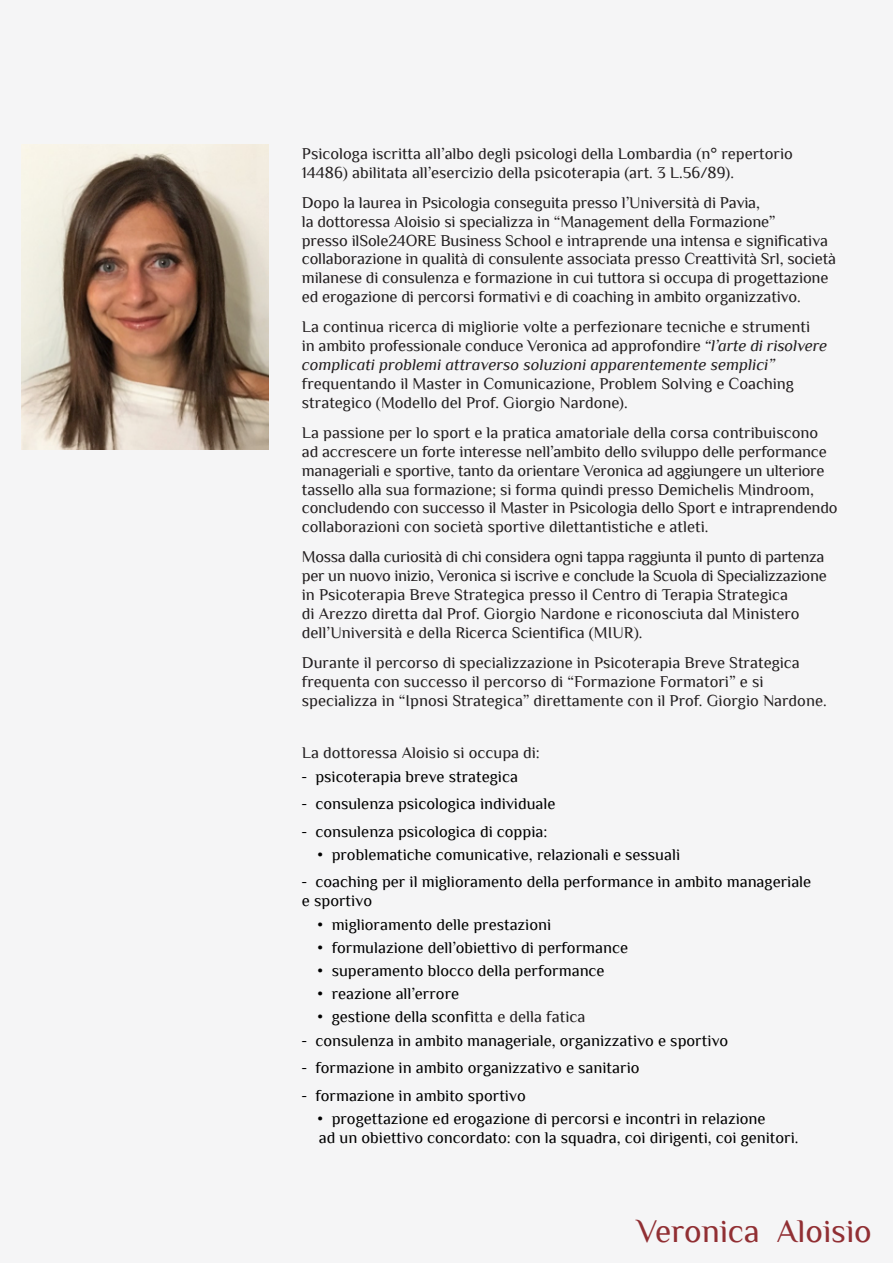
<style>
.page{position:relative;width:893px;height:1263px;background:#f5f5f6}
.page>*{position:absolute;margin:0;border:0;box-sizing:border-box;transform-origin:0 0}
.MENU{font:33.15px "Philosopher";color:#912f33}
.t1{font:16.5px/19px "Philosopher";letter-spacing:-.01em;color:#231f20}
.t2{font:16.5px/19px "Philosopher";color:#000}
.s1{font-style:italic}
.s2{font-family:"Myriad Pro"}
.s3{color:#231f20}
</style>
<div class="page">
<img style="left:22px;top:145px;width:246px;height:304px">
<p class="t1" style="left:302px;top:144px;width:493px">Psicologa iscritta all’albo degli psicologi della Lombardia (n° repertorio<br>14486) abilitata all’esercizio della psicoterapia (art. 3 L.56/89).</p>
<p class="t1" style="left:302px;top:193px;width:536px">Dopo la laurea in Psicologia conseguita presso l’Università di Pavia,<br>la dottoressa Aloisio si specializza in “Management della Formazione”<br>presso ilSole24ORE Business School e intraprende una intensa e significativa collaborazione in qualità di consulente associata presso Creattività Srl, società milanese di consulenza e formazione in cui tuttora si occupa di progettazione ed erogazione di percorsi formativi e di coaching in ambito organizzativo.</p>
<p class="t1" style="left:302px;top:317px;width:527px">La continua ricerca di migliorie volte a perfezionare tecniche e strumenti<br>in ambito professionale conduce Veronica ad approfondire <span class="s1">“l’arte di risolvere complicati problemi attraverso soluzioni apparentemente semplici” </span>frequentando il Master in Comunicazione, Problem Solving e Coaching strategico (Modello del Prof. Giorgio Nardone).</p>
<p class="t1" style="left:302px;top:423px;width:537px">La passione per lo sport e la pratica amatoriale della corsa contribuiscono ad accrescere un forte interesse nell’ambito dello sviluppo delle performance manageriali e sportive, tanto da orientare Veronica ad aggiungere un ulteriore tassello alla sua formazione; si forma quindi presso Demichelis Mindroom, concludendo con successo il Master in Psicologia dello Sport e intraprendendo collaborazioni con società sportive dilettantistiche e atleti.</p>
<p class="t1" style="left:302px;top:547px;width:526px">Mossa dalla curiosità di chi considera ogni tappa raggiunta il punto di partenza per un nuovo inizio, Veronica si iscrive e conclude la Scuola di Specializzazione in Psicoterapia Breve Strategica presso il Centro di Terapia Strategica<br>di Arezzo diretta dal Prof. Giorgio Nardone e riconosciuta dal Ministero dell’Università e della Ricerca Scientifica (MIUR).</p>
<p class="t1" style="left:302px;top:653px;width:526px">Durante il percorso di specializzazione in Psicoterapia Breve Strategica frequenta con successo il percorso di “Formazione Formatori” e si specializza in “Ipnosi Strategica” direttamente con il Prof. Giorgio Nardone.</p>
<p class="t1" style="left:302px;top:743px;width:240px">La dottoressa Aloisio si occupa di:</p>
<p class="t2" style="left:302px;top:767px;width:218px"><span class="s2">-</span> psicoterapia breve strategica</p>
<p class="t2" style="left:302px;top:794px;width:255px"><span class="s2">-</span> consulenza psicologica individuale</p>
<p class="t2" style="left:302px;top:822px;width:247px"><span class="s2">-</span> consulenza psicologica di coppia:</p>
<p class="t2" style="left:318px;top:845px;width:364px">• problematiche comunicative, relazionali e sessuali</p>
<p class="t2" style="left:302px;top:872px;width:511px"><span class="s2">-</span> coaching per il miglioramento della performance in ambito manageriale e sportivo</p>
<p class="t2" style="left:318px;top:915px;width:235px">• miglioramento delle prestazioni</p>
<p class="t2" style="left:318px;top:938px;width:312px">• formulazione dell’obiettivo di performance</p>
<p class="t2" style="left:318px;top:961px;width:289px">• superamento blocco della performance</p>
<p class="t2" style="left:318px;top:984px;width:143px">• reazione all’errore</p>
<p class="t2" style="left:318px;top:1007px;width:269px">• gestione della sconfi<span class="s3">tta e della fatica</span></p>
<p class="t2" style="left:302px;top:1031px;width:428px"><span class="s2">-</span> consulenza in ambito manageriale, organizzativo e sportivo</p>
<p class="t2" style="left:302px;top:1058px;width:339px"><span class="s2">-</span> formazione in ambito organizzativo e sanitario</p>
<p class="t2" style="left:302px;top:1086px;width:225px"><span class="s2">-</span> formazione in ambito sportivo</p>
<p class="t2" style="left:318px;top:1109px;width:482px">• progettazione ed erogazione di percorsi e incontri in relazione<br>ad un obiettivo concordato: con la squadra, coi dirigenti, coi genitori.</p>
<p class="MENU" style="left:636px;top:1213px;width:237px">Veronica Aloisio</p>
</div>
